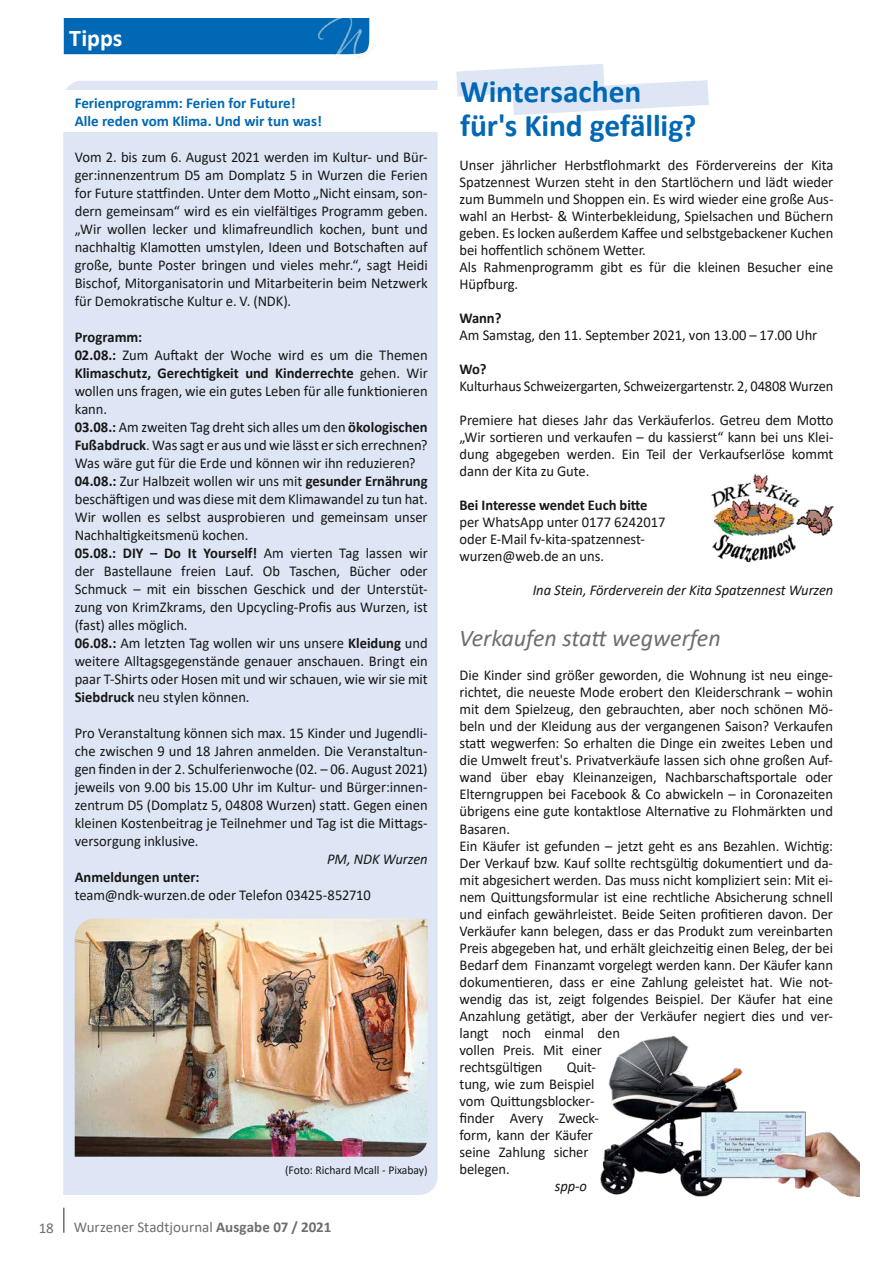
<style>
.page{position:relative;width:893px;height:1263px;background:#fff}
.page>*{position:absolute;margin:0;border:0;box-sizing:border-box;transform-origin:0 0}
.t1{font:700 31.5px/34px "Calibri";letter-spacing:-.005em;color:#0068b4}
.t2{font:italic 24px "Calibri";color:#6e6e6e}
.t3{font:700 24px "Calibri";color:#fff}
.t4{font:15px/17px "Calibri";letter-spacing:-.005em;color:#181716}
.t5{font:italic 15px "Calibri";letter-spacing:-.005em;color:#181716}
.t6{font:700 15px/18px "Calibri";color:#0068b4}
.t7{font:15px "Calibri";letter-spacing:-.005em;color:#181716;scale:.96 1}
.t8{font:700 15px "Calibri";letter-spacing:-.005em;color:#181716}
.t9{font:15px "Calibri";color:#6e6e6e}
.t10{font:12px "Calibri";color:#181716}
.s1{font-weight:700}
</style>
<div class="page">
<hr style="left:63px;top:1208px;width:2px;height:25px;background:#6e6e6e">
<div style="left:64px;top:18px;width:250px;height:37px;background:#0068b4"></div>
<img style="left:314px;top:18px;width:60px;height:41px">
<svg style="left:456px;top:64px;width:253px;height:51px"></svg>
<img style="left:711px;top:473px;width:122px;height:90px">
<div style="left:63px;top:81px;width:375px;height:1114px;background:#dee6f5"></div>
<div style="left:55px;top:90px;width:388px;height:42px;background:#fff"></div>
<img style="left:75px;top:918px;width:353px;height:239px">
<img style="left:600px;top:1035px;width:259px;height:161px">
<h2 class="t3" style="left:69px;top:21px;width:55px">Tipps</h2>
<p class="t6" style="left:75px;top:94px;width:249px">Ferienprogramm: Ferien for Future!<br>Alle reden vom Klima. Und wir tun was!</p>
<p class="t4" style="left:75px;top:148px;width:354px;line-height:18px;text-align:justify">Vom 2. bis zum 6. August 2021 werden im Kultur- und Bür&shy;ger:innenzentrum D5 am Domplatz 5 in Wurzen die Ferien for Future stattfinden. Unter dem Motto „Nicht einsam, son&shy;dern gemeinsam“ wird es ein vielfältiges Programm geben. „Wir wollen lecker und klimafreundlich kochen, bunt und nachhaltig Klamotten umstylen, Ideen und Botschaften auf große, bunte Poster bringen und vieles mehr.“, sagt Heidi Bischof, Mitorganisatorin und Mitarbeiterin beim Netzwerk für Demokratische Kultur e. V. (NDK).</p>
<p class="t4" style="left:75px;top:328px;width:355px;line-height:18px"><span class="s1">Programm:<br>02.08.:</span> Zum Auftakt der Woche wird es um die Themen <span class="s1">Klimaschutz, Gerechtigkeit und Kinderrechte</span> gehen. Wir wollen uns fragen, wie ein gutes Leben für alle funktionieren kann.<br><span class="s1">03.08.:</span> Am zweiten Tag dreht sich alles um den <span class="s1">ökologischen Fußabdruck</span>. Was sagt er aus und wie lässt er sich errechnen?<br>Was wäre gut für die Erde und können wir ihn reduzieren?<br><span class="s1">04.08.:</span> Zur Halbzeit wollen wir uns mit <span class="s1">gesunder Ernährung </span>beschäftigen und was diese mit dem Klimawandel zu tun hat.<br>Wir wollen es selbst ausprobieren und gemeinsam unser Nachhaltigkeitsmenü kochen.<br><span class="s1">05.08.: DIY – Do It Yourself!</span> Am vierten Tag lassen wir der Bastellaune freien Lauf. Ob Taschen, Bücher oder Schmuck – mit ein bisschen Geschick und der Unterstüt&shy;zung von KrimZkrams, den Upcycling-Profis aus Wurzen, ist (fast) alles möglich.<br><span class="s1">06.08.:</span> Am letzten Tag wollen wir uns unsere <span class="s1">Kleidung</span> und weitere Alltagsgegenstände genauer anschauen. Bringt ein paar T-Shirts oder Hosen mit und wir schauen, wie wir sie mit <span class="s1">Siebdruck</span> neu stylen können.</p>
<p class="t4" style="left:75px;top:724px;width:354px;line-height:18px;text-align:justify">Pro Veranstaltung können sich max. 15 Kinder und Jugendli&shy;che zwischen 9 und 18 Jahren anmelden. Die Veranstaltun&shy;gen finden in der 2. Schulferienwoche (02. – 06. August 2021) jeweils von 9.00 bis 15.00 Uhr im Kultur- und Bürger:innen&shy;zentrum D5 (Domplatz 5, 04808 Wurzen) statt. Gegen einen kleinen Kostenbeitrag je Teilnehmer und Tag ist die Mittags&shy;versorgung inklusive.</p>
<p class="t5" style="left:327px;top:849px;width:102px">PM, NDK Wurzen</p>
<p class="t8" style="left:75px;top:866px;width:126px">Anmeldungen unter:</p>
<p class="t4" style="left:75px;top:886px;width:298px">team@ndk-wurzen.de oder Telefon 03425-852710</p>
<p class="t10" style="left:285px;top:1161px;width:144px">(Foto: Richard Mcall - Pixabay)</p>
<p class="t9" style="left:39px;top:1217px;width:17px">18</p>
<p class="t9" style="left:74px;top:1217px;width:259px">Wurzener Stadtjournal <span class="s1">Ausgabe 07 / 2021</span></p>
<h1 class="t1" style="left:460px;top:74px;width:238px">Wintersachen für's Kind gefällig?</h1>
<p class="t4" style="left:460px;top:156px;width:375px">Unser jährlicher Herbstflohmarkt des Fördervereins der Kita Spatzennest Wurzen steht in den Startlöchern und lädt wieder zum Bummeln und Shoppen ein. Es wird wieder eine große Aus&shy;wahl an Herbst- &amp; Winterbekleidung, Spielsachen und Büchern geben. Es locken außerdem Kaffee und selbstgebackener Kuchen bei hoffentlich schönem Wetter.<br>Als Rahmenprogramm gibt es für die kleinen Besucher eine Hüpfburg.</p>
<p class="t8" style="left:460px;top:308px;width:43px">Wann?</p>
<p class="t4" style="left:460px;top:326px;width:359px">Am Samstag, den 11. September 2021, von 13.00 – 17.00 Uhr</p>
<p class="t8" style="left:460px;top:359px;width:29px">Wo?</p>
<p class="t7" style="left:460px;top:376px;width:391px">Kulturhaus Schweizergarten, Schweizergartenstr. 2, 04808 Wurzen</p>
<p class="t4" style="left:460px;top:411px;width:375px;text-align:justify">Premiere hat dieses Jahr das Verkäuferlos. Getreu dem Motto „Wir sortieren und verkaufen – du kassierst“ kann bei uns Klei&shy;dung abgegeben werden. Ein Teil der Verkaufserlöse kommt dann der Kita zu Gute.</p>
<p class="t8" style="left:460px;top:495px;width:189px">Bei Interesse wendet Euch bitte</p>
<p class="t4" style="left:460px;top:513px;width:207px">per WhatsApp unter 0177 6242017 oder E-Mail fv-kita-spatzennest&shy;wurzen@web.de an uns.</p>
<p class="t5" style="left:533px;top:580px;width:302px">Ina Stein, Förderverein der Kita Spatzennest Wurzen</p>
<h2 class="t2" style="left:459px;top:622px;width:263px">Verkaufen statt wegwerfen</h2>
<p class="t4" style="left:460px;top:666px;width:375px">Die Kinder sind größer geworden, die Wohnung ist neu einge&shy;richtet, die neueste Mode erobert den Kleiderschrank – wohin mit dem Spielzeug, den gebrauchten, aber noch schönen Mö&shy;beln und der Kleidung aus der vergangenen Saison? Verkaufen statt wegwerfen: So erhalten die Dinge ein zweites Leben und die Umwelt freut's. Privatverkäufe lassen sich ohne großen Auf&shy;wand über ebay Kleinanzeigen, Nachbarschaftsportale oder Elterngruppen bei Facebook &amp; Co abwickeln – in Coronazeiten übrigens eine gute kontaktlose Alternative zu Flohmärkten und Basaren.<br>Ein Käufer ist gefunden – jetzt geht es ans Bezahlen. Wichtig:<br>Der Verkauf bzw. Kauf sollte rechtsgültig dokumentiert und da&shy;mit abgesichert werden. Das muss nicht kompliziert sein: Mit ei&shy;nem Quittungsformular ist eine rechtliche Absicherung schnell und einfach gewährleistet. Beide Seiten profitieren davon. Der Verkäufer kann belegen, dass er das Produkt zum vereinbarten Preis abgegeben hat, und erhält gleichzeitig einen Beleg, der bei Bedarf dem Finanzamt vorgelegt werden kann. Der Käufer kann dokumentieren, dass er eine Zahlung geleistet hat. Wie not&shy;wendig das ist, zeigt folgendes Beispiel. Der Käufer hat eine Anzahlung getätigt, aber der Verkäufer negiert dies und ver&shy;langt noch einmal den<br>vollen Preis. Mit einer<br>rechtsgültigen</p>
<p class="t4" style="left:460px;top:1058px;width:141px;text-indent:107px">Quit&shy;tung, wie zum Beispiel vom Quittungsblocker&shy;finder Avery Zweck&shy;form, kann der Käufer seine Zahlung sicher belegen.</p>
<p class="t5" style="left:555px;top:1175px;width:34px">spp-o</p>
</div>
